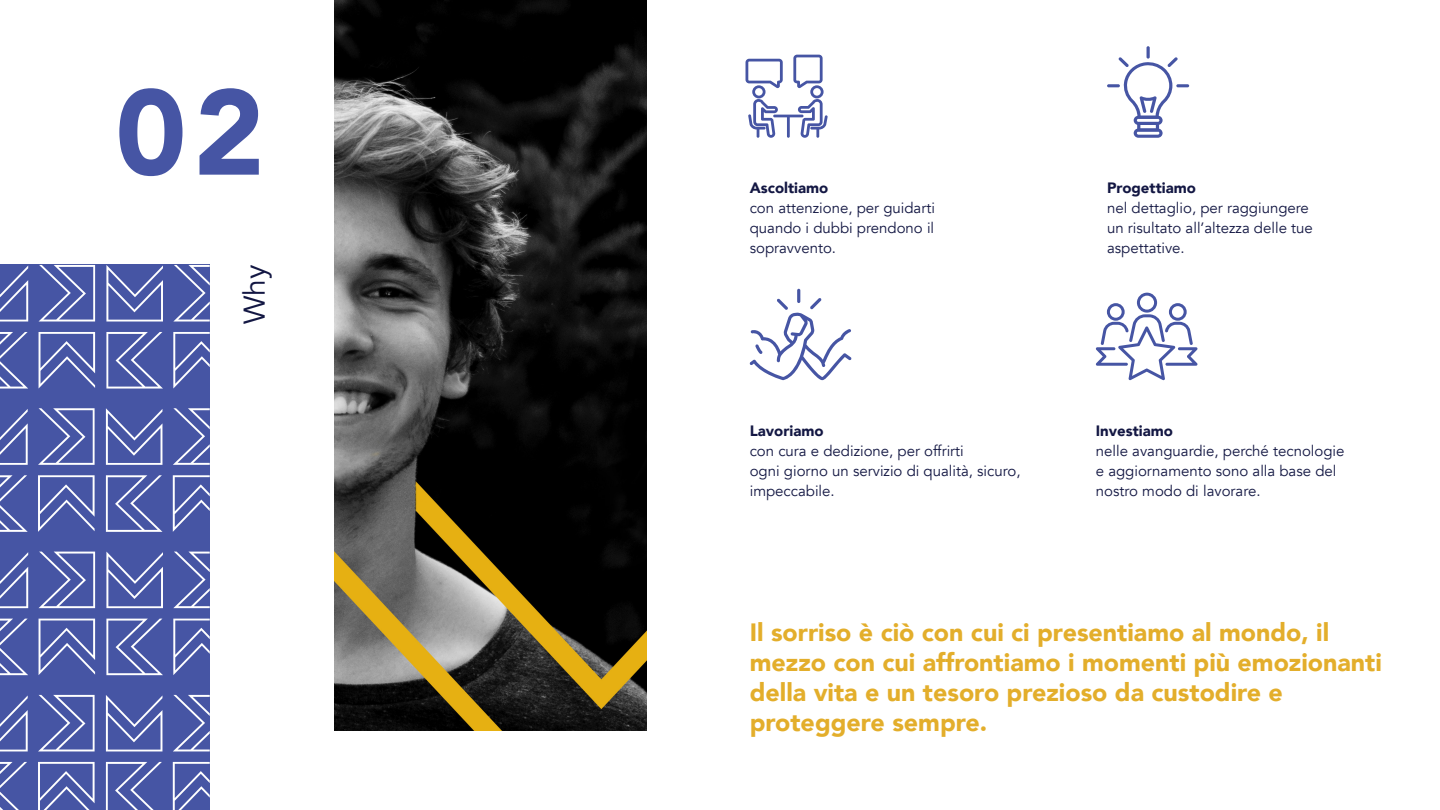
<style>
.page{position:relative;width:1440px;height:810px;background:#fff}
.page>*{position:absolute;margin:0;border:0;box-sizing:border-box;transform-origin:0 0}
.t1{font:900 120px "Avenir";color:#4655a4}
.t2{font:30px "Avenir";color:#131743}
.t3{font:900 25px/30px "Avenir";color:#e3ae2b}
.t4{font:15px/20px "Avenir";color:#131743}
.t5{font:900 15px "Avenir";color:#131743}
</style>
<div class="page">
<div style="left:0;top:265px;width:210px;height:545px;background:#4655a4"></div>
<svg style="left:0;top:266px;width:28px;height:55px"></svg>
<svg style="left:39px;top:265px;width:56px;height:56px"></svg>
<svg style="left:0;top:332px;width:28px;height:56px"></svg>
<svg style="left:39px;top:332px;width:56px;height:56px"></svg>
<svg style="left:106px;top:265px;width:57px;height:56px"></svg>
<svg style="left:174px;top:265px;width:36px;height:56px"></svg>
<svg style="left:106px;top:332px;width:57px;height:56px"></svg>
<svg style="left:173px;top:332px;width:37px;height:56px"></svg>
<svg style="left:0;top:552px;width:28px;height:56px"></svg>
<svg style="left:39px;top:551px;width:56px;height:57px"></svg>
<svg style="left:0;top:619px;width:28px;height:56px"></svg>
<svg style="left:39px;top:619px;width:56px;height:56px"></svg>
<svg style="left:106px;top:551px;width:57px;height:57px"></svg>
<svg style="left:173px;top:551px;width:37px;height:57px"></svg>
<svg style="left:106px;top:619px;width:57px;height:56px"></svg>
<svg style="left:173px;top:619px;width:37px;height:56px"></svg>
<svg style="left:0;top:409px;width:28px;height:56px"></svg>
<svg style="left:38px;top:408px;width:57px;height:57px"></svg>
<svg style="left:0;top:475px;width:28px;height:57px"></svg>
<svg style="left:38px;top:475px;width:57px;height:57px"></svg>
<svg style="left:106px;top:408px;width:56px;height:57px"></svg>
<svg style="left:173px;top:408px;width:37px;height:57px"></svg>
<svg style="left:106px;top:475px;width:56px;height:57px"></svg>
<svg style="left:173px;top:475px;width:37px;height:57px"></svg>
<svg style="left:0;top:695px;width:28px;height:56px"></svg>
<svg style="left:38px;top:695px;width:57px;height:56px"></svg>
<svg style="left:0;top:762px;width:27px;height:48px"></svg>
<svg style="left:38px;top:762px;width:57px;height:48px"></svg>
<svg style="left:106px;top:695px;width:56px;height:56px"></svg>
<svg style="left:173px;top:695px;width:37px;height:56px"></svg>
<svg style="left:106px;top:762px;width:56px;height:48px"></svg>
<svg style="left:173px;top:762px;width:37px;height:48px"></svg>
<svg style="left:750px;top:298px;width:102px;height:82px"></svg>
<hr style="left:797px;top:289px;width:3px;height:14px;background:#4655a4;border-radius:2px">
<svg style="left:1107px;top:46px;width:82px;height:92px"></svg>
<img style="left:334px;top:0;width:313px;height:731px">
<svg style="left:1096px;top:293px;width:102px;height:87px"></svg>
<svg style="left:746px;top:55px;width:82px;height:83px"></svg>
<p class="t1" style="left:115px;top:30px;width:151px">02</p>
<p class="t2" style="left:236px;top:324px;width:61px;rotate:-90deg">Why</p>
<p class="t5" style="left:750px;top:175px;width:80px">Ascoltiamo</p>
<p class="t4" style="left:750px;top:198px;width:187px">con attenzione, per guidarti</p>
<p class="t4" style="left:750px;top:218px;width:186px">quando i dubbi prendono il sopravvento.</p>
<p class="t5" style="left:750px;top:418px;width:75px">Lavoriamo</p>
<p class="t4" style="left:750px;top:441px;width:216px">con cura e dedizione, per offrirti</p>
<p class="t4" style="left:750px;top:461px;width:272px">ogni giorno un servizio di qualità, sicuro, impeccabile.</p>
<p class="t5" style="left:1107px;top:175px;width:90px">Progettiamo</p>
<p class="t4" style="left:1107px;top:198px;width:203px">nel dettaglio, per raggiungere</p>
<p class="t4" style="left:1107px;top:218px;width:207px">un risultato all’altezza delle tue aspettative.</p>
<p class="t5" style="left:1096px;top:418px;width:79px">Investiamo</p>
<p class="t4" style="left:1096px;top:441px;width:250px">nelle avanguardie, perché tecnologie</p>
<p class="t4" style="left:1096px;top:461px;width:242px">e aggiornamento sono alla base del nostro modo di lavorare.</p>
<p class="t3" style="left:750px;top:616px;width:634px">Il sorriso è ciò con cui ci presentiamo al mondo, il mezzo con cui affrontiamo i momenti più emozionanti della vita e un tesoro prezioso da custodire e proteggere sempre.</p>
</div>
